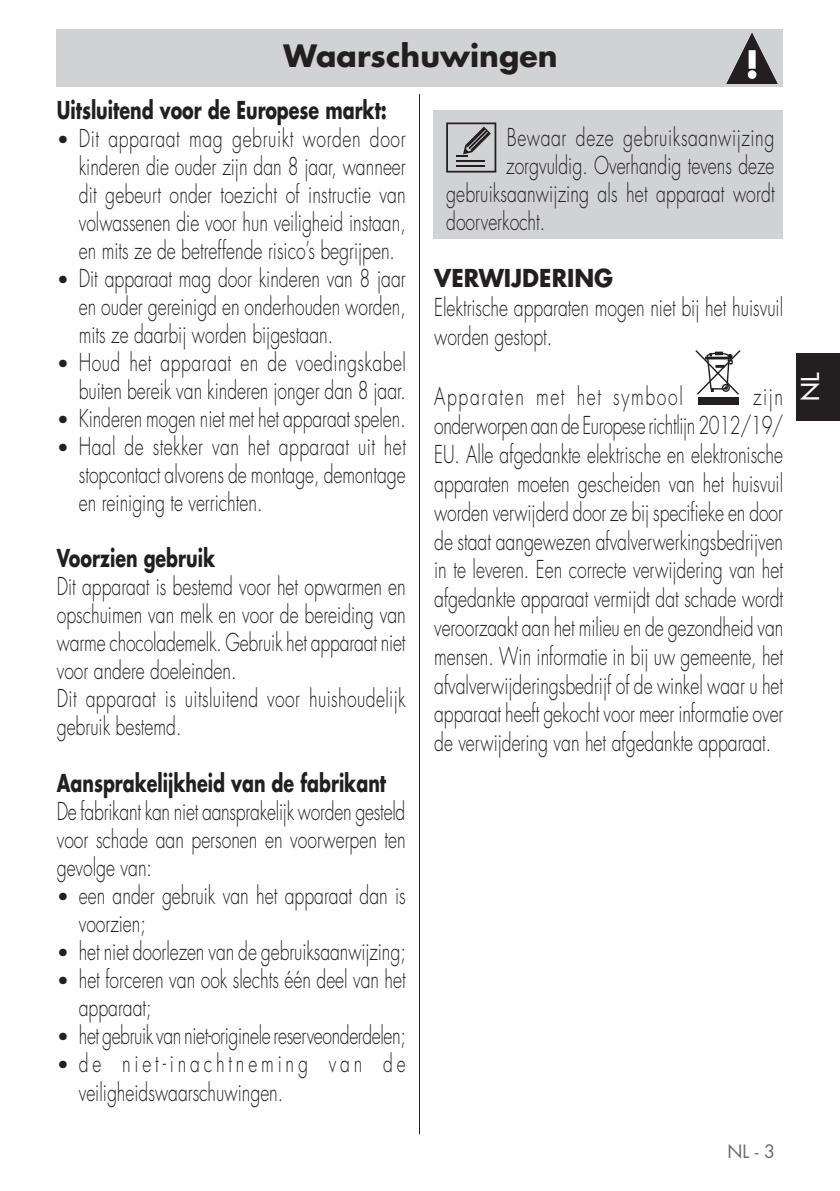
<style>
.page{position:relative;width:840px;height:1191px;background:#fff}
.page>*{position:absolute;margin:0;border:0;box-sizing:border-box;transform-origin:0 0}
.t1{font:700 30px "Futura";color:#231f20}
.t2{font:300 24px/28px "Futura";color:#231f20;text-align:justify;scale:.73 1}
.t3{font:700 24px "Futura";color:#231f20;scale:.73 1}
.t4{font:300 24px "Futura";letter-spacing:-.02em;color:#231f20;scale:.73 1}
.t5{font:300 24px "Futura";letter-spacing:.035em;color:#231f20;scale:.73 1}
.t6{font:300 24px "Futura";letter-spacing:.095em;color:#231f20;scale:.73 1}
.t7{font:700 24px "Futura";color:#231f20;scale:.94 1}
.t8{font:24px "Futura";color:#fff}
.t9{font:18px "Futura";color:#6c6d70}
.s1{font-size:20px}
</style>
<div class="page">
<hr style="left:419px;top:94px;width:1px;height:1040px;background:#231f20">
<div style="left:57px;top:29px;width:725px;height:58px;background:#d1d2d4"></div>
<div style="left:795px;top:353px;width:44px;height:68px;background:#231f20"></div>
<div style="left:433px;top:111px;width:349px;height:128px;background:#d1d2d4"></div>
<svg style="left:446px;top:122px;width:50px;height:50px"></svg>
<div style="left:698px;top:397px;width:40px;height:8px;background:#231f20"></div>
<svg style="left:695px;top:350px;width:45px;height:45px"></svg>
<svg style="left:726px;top:33px;width:51px;height:51px"></svg>
<p class="t1" style="left:283px;top:35px;width:275px">Waarschuwingen</p>
<p class="t3" style="left:57px;top:93px;width:453px">Uitsluitend voor de Europese markt:</p>
<p class="t2" style="left:79px;top:124px;width:449px;text-indent:-22px"><span class="s1">•</span> Dit apparaat mag gebruikt worden door kinderen die ouder zijn dan 8 jaar, wanneer dit gebeurt onder toezicht of instructie van volwassenen die voor hun veiligheid instaan, en mits ze de betreffende risico’s begrijpen.</p>
<p class="t2" style="left:79px;top:264px;width:449px;text-indent:-22px"><span class="s1">•</span> Dit apparaat mag door kinderen van 8 jaar en ouder gereinigd en onderhouden worden, mits ze daarbij worden bijgestaan.</p>
<p class="t2" style="left:57px;top:348px;width:479px;text-align:right"><span class="s1">•</span> Houd het apparaat en de voedingskabel buiten bereik van kinderen jonger dan 8 jaar.</p>
<p class="t2" style="left:57px;top:404px;width:479px"><span class="s1">•</span> Kinderen mogen niet met het apparaat spelen.</p>
<p class="t2" style="left:79px;top:432px;width:449px;text-indent:-22px"><span class="s1">•</span> Haal de stekker van het apparaat uit het stopcontact alvorens de montage, demontage en reiniging te verrichten.</p>
<p class="t3" style="left:57px;top:541px;width:218px">Voorzien gebruik</p>
<p class="t2" style="left:57px;top:572px;width:479px;text-align:left">Dit apparaat is bestemd voor het opwarmen en opschuimen van melk en voor de bereiding van warme chocolademelk. Gebruik het apparaat niet voor andere doeleinden.<br>Dit apparaat is uitsluitend voor huishoudelijk gebruik bestemd.</p>
<p class="t3" style="left:57px;top:766px;width:452px">Aansprakelijkheid van de fabrikant</p>
<p class="t2" style="left:57px;top:797px;width:479px">De fabrikant kan niet aansprakelijk worden gesteld voor schade aan personen en voorwerpen ten gevolge van:</p>
<p class="t2" style="left:79px;top:882px;width:449px;text-indent:-22px"><span class="s1">•</span> een ander gebruik van het apparaat dan is voorzien;</p>
<p class="t2" style="left:57px;top:938px;width:479px"><span class="s1">•</span> het niet doorlezen van de gebruiksaanwijzing;</p>
<p class="t2" style="left:79px;top:966px;width:449px;text-indent:-22px"><span class="s1">•</span> het forceren van ook slechts één deel van het apparaat;</p>
<p class="t4" style="left:57px;top:1020px;width:479px"><span class="s1">•</span> het gebruik van niet-originele reserveonderdelen;</p>
<p class="t2" style="left:79px;top:1049px;width:449px;line-height:28.8px;text-indent:-22px"><span class="s1">•</span> de niet-inachtneming van de veiligheidswaarschuwingen.</p>
<p class="t5" style="left:506px;top:122px;width:368px">Bewaar deze gebruiksaanwijzing</p>
<p class="t2" style="left:506px;top:152px;width:369px">zorgvuldig. Overhandig tevens deze</p>
<p class="t2" style="left:446px;top:180px;width:451px">gebruiksaanwijzing als het apparaat wordt</p>
<p class="t2" style="left:446px;top:208px;width:137px">doorverkocht.</p>
<p class="t7" style="left:434px;top:261px;width:192px">VERWIJDERING</p>
<p class="t2" style="left:434px;top:293px;width:479px;line-height:28.8px">Elektrische apparaten mogen niet bij het huisvuil worden gestopt.</p>
<p class="t6" style="left:434px;top:381px;width:342px">Apparaten met het symbool</p>
<p class="t2" style="left:434px;top:382px;width:479px;line-height:28.8px;text-indent:319px">zijn onderworpen aan de Europese richtlijn 2012/19/ EU. Alle afgedankte elektrische en elektronische apparaten moeten gescheiden van het huisvuil worden verwijderd door ze bij specifieke en door de staat aangewezen afvalverwerkingsbedrijven in te leveren. Een correcte verwijdering van het afgedankte apparaat vermijdt dat schade wordt veroorzaakt aan het milieu en de gezondheid van mensen. Win informatie in bij uw gemeente, het afvalverwijderingsbedrijf of de winkel waar u het apparaat heeft gekocht voor meer informatie over de verwijdering van het afgedankte apparaat.</p>
<p class="t9" style="left:727px;top:1139px;width:49px">NL - 3</p>
<p class="t8" style="left:794px;top:401px;width:30px;rotate:-90deg">NL</p>
</div>
